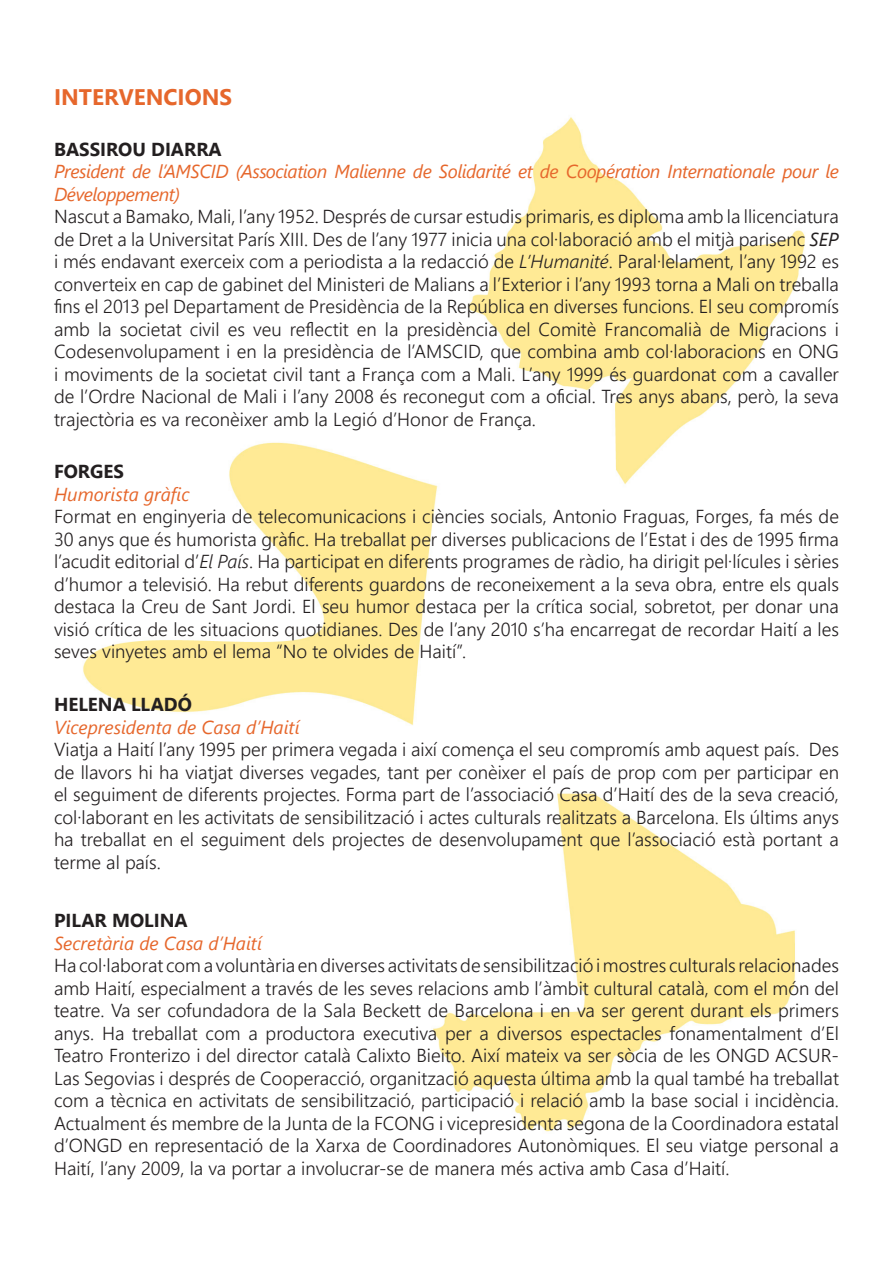
<style>
.page{position:relative;width:893px;height:1263px;background:#fff}
.page>*{position:absolute;margin:0;border:0;box-sizing:border-box;transform-origin:0 0}
.t1{font:700 22.5px "Segoe UI";color:#e6672c}
.t2{font:300 18.75px/22.5px "Segoe UI";color:#231f20;text-align:justify}
.t3{font:italic 18.75px/22.5px "Segoe UI";letter-spacing:-.025em;color:#e6672c}
.t4{font:italic 18.75px "Segoe UI";color:#e6672c}
.t5{font:700 18.75px "Segoe UI";color:#231f20}
.s1{font-weight:400;font-style:italic}
.s2{font-style:italic}
</style>
<div class="page">
<img style="left:433px;top:793px;width:362px;height:339px">
<img style="left:468px;top:117px;width:337px;height:368px">
<img style="left:83px;top:391px;width:396px;height:412px">
<p class="t1" style="left:54px;top:79px;width:180px">INTERVENCIONS</p>
<p class="t5" style="left:54px;top:134px;width:169px">BASSIROU DIARRA</p>
<p class="t3" style="left:54px;top:159px;width:786px">President de l’AMSCID (Association Malienne de Solidarité et de Coopération Internationale pour le<br>Développement)</p>
<p class="t2" style="left:54px;top:205px;width:786px">Nascut a Bamako, Mali, l’any 1952. Després de cursar estudis primaris, es diploma amb la llicenciatura de Dret a la Universitat París XIII. Des de l’any 1977 inicia una col·laboració amb el mitjà parisenc <span class="s1">SEP </span>i més endavant exerceix com a periodista a la redacció de <span class="s2">L’Humanité</span>. Paral·lelament, l’any 1992 es converteix en cap de gabinet del Ministeri de Malians a l’Exterior i l’any 1993 torna a Mali on treballa fins el 2013 pel Departament de Presidència de la República en diverses funcions. El seu compromís amb la societat civil es veu reflectit en la presidència del Comitè Francomalià de Migracions i Codesenvolupament i en la presidència de l’AMSCID, que combina amb col·laboracions en ONG i moviments de la societat civil tant a França com a Mali. L’any 1999 és guardonat com a cavaller de l’Ordre Nacional de Mali i l’any 2008 és reconegut com a oficial. Tres anys abans, però, la seva trajectòria es va reconèixer amb la Legió d’Honor de França.</p>
<p class="t5" style="left:54px;top:457px;width:71px">FORGES</p>
<p class="t4" style="left:54px;top:481px;width:137px">Humorista gràfic</p>
<p class="t2" style="left:54px;top:505px;width:786px">Format en enginyeria de telecomunicacions i ciències socials, Antonio Fraguas, Forges, fa més de 30 anys que és humorista gràfic. Ha treballat per diverses publicacions de l’Estat i des de 1995 firma l’acudit editorial d’<span class="s2">El País</span>. Ha participat en diferents programes de ràdio, ha dirigit pel·lícules i sèries d’humor a televisió. Ha rebut diferents guardons de reconeixement a la seva obra, entre els quals destaca la Creu de Sant Jordi. El seu humor destaca per la crítica social, sobretot, per donar una visió crítica de les situacions quotidianes. Des de l’any 2010 s’ha encarregat de recordar Haití a les seves vinyetes amb el lema “No te olvides de Haití”.</p>
<p class="t5" style="left:54px;top:689px;width:139px">HELENA LLADÓ</p>
<p class="t4" style="left:54px;top:714px;width:247px">Vicepresidenta de Casa d’Haití</p>
<p class="t2" style="left:54px;top:738px;width:786px">Viatja a Haití l’any 1995 per primera vegada i així comença el seu compromís amb aquest país. Des de llavors hi ha viatjat diverses vegades, tant per conèixer el país de prop com per participar en el seguiment de diferents projectes. Forma part de l’associació Casa d’Haití des de la seva creació, col·laborant en les activitats de sensibilització i actes culturals realitzats a Barcelona. Els últims anys ha treballat en el seguiment dels projectes de desenvolupament que l’associació està portant a terme al país.</p>
<p class="t5" style="left:54px;top:905px;width:135px">PILAR MOLINA</p>
<p class="t4" style="left:54px;top:930px;width:209px">Secretària de Casa d’Haití</p>
<p class="t2" style="left:54px;top:954px;width:786px">Ha col·laborat com a voluntària en diverses activitats de sensibilització i mostres culturals relacionades amb Haití, especialment a través de les seves relacions amb l’àmbit cultural català, com el món del teatre. Va ser cofundadora de la Sala Beckett de Barcelona i en va ser gerent durant els primers anys. Ha treballat com a productora executiva per a diversos espectacles fonamentalment d’El Teatro Fronterizo i del director català Calixto Bieito. Així mateix va ser sòcia de les ONGD ACSUR-Las Segovias i després de Cooperacció, organització aquesta última amb la qual també ha treballat com a tècnica en activitats de sensibilització, participació i relació amb la base social i incidència.<br>Actualment és membre de la Junta de la FCONG i vicepresidenta segona de la Coordinadora estatal d’ONGD en representació de la Xarxa de Coordinadores Autonòmiques. El seu viatge personal a Haití, l’any 2009, la va portar a involucrar-se de manera més activa amb Casa d’Haití.</p>
</div>
